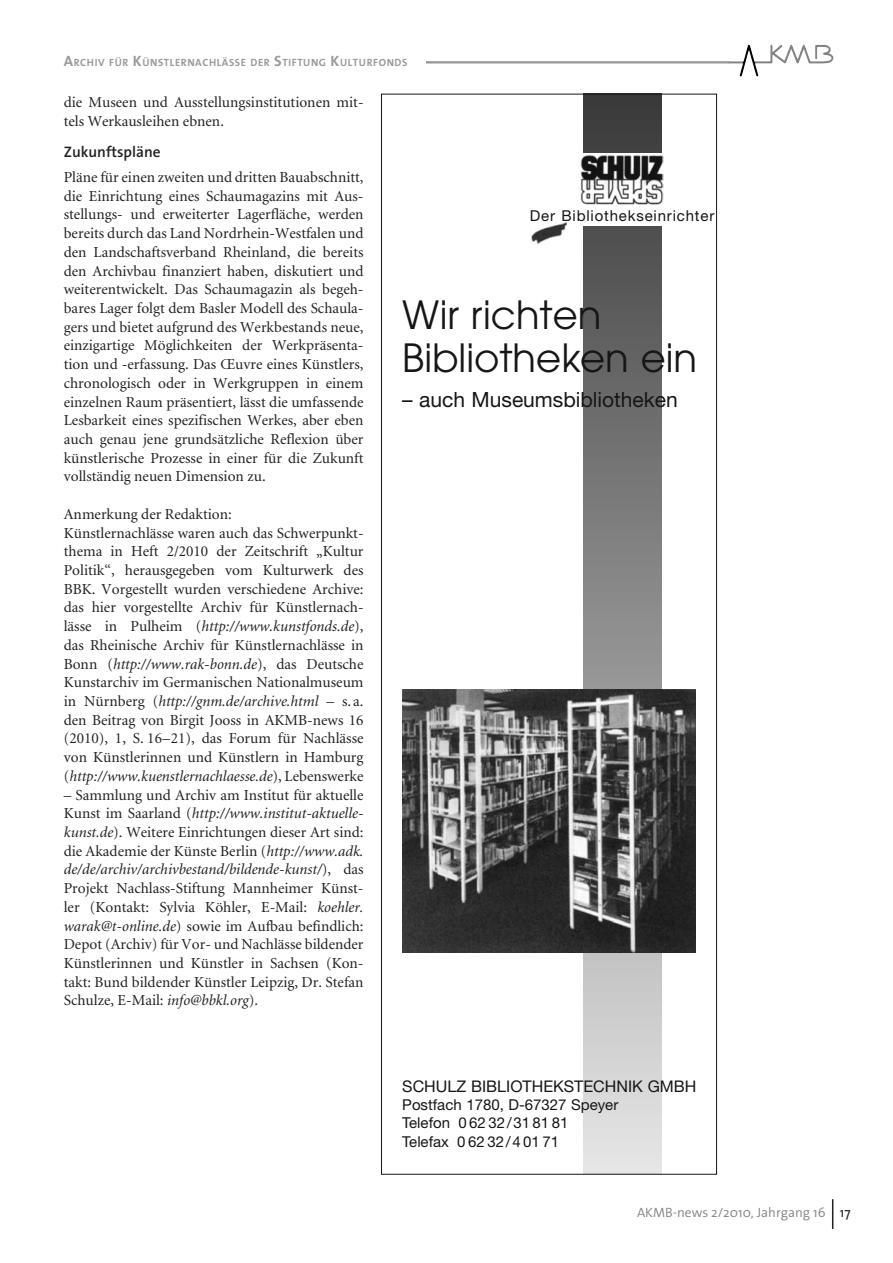
<style>
.page{position:relative;width:893px;height:1263px;background:#fff}
.page>*{position:absolute;margin:0;border:0;box-sizing:border-box;transform-origin:0 0}
.t1{font:38.7px/43.5px "Avant Garde Book OV YOMMPA";color:#161616}
.t2{font:21px "Helvetica Neue Roman OV XOMMPA";color:#161616}
.t3{font:16.05px "Helvetica Neue Roman OV XOMMPA";color:#161616}
.t4{font:15.3px/18.8px "Minion";color:#231f20}
.t5{font:600 15.3px "The Sans B6";color:#231f20}
.t6{font:15px/18.3px "Helvetica Neue Roman OV XOMMPA";color:#161616}
.t7{font:15px "Helvetica Neue Roman OV XOMMPA";letter-spacing:.055em;color:#161616}
.t8{font:300 13.5px "The Sans B4";color:#808285}
.t9{font:700 10.5px "The Sans B7";letter-spacing:.055em;color:#989a9d}
.s1{font-size:15px}
.s2{font-style:italic}
.s3{font-family:"The Mix"}
.s4{font-family:"The Mix";font-weight:400;color:#231f20}
</style>
<div class="page">
<img style="left:730px;top:44px;width:103px;height:32px">
<hr style="left:64px;top:61px;width:666px;height:3px;background:#989a9d">
<hr style="left:832px;top:1199px;width:1px;height:30px;background:#231f20">
<div style="left:64px;top:52px;width:361px;height:17px;background:#fff"></div>
<svg style="left:583px;top:96px;width:79px;height:1077px"></svg>
<div style="left:579px;top:153px;width:85px;height:72px;background:#fff"></div>
<img style="left:580px;top:153px;width:84px;height:52px">
<img style="left:402px;top:689px;width:294px;height:264px">
<img style="left:531px;top:223px;width:37px;height:21px">
<p class="t9" style="left:64px;top:57px;width:344px"><span class="s1">A</span>RCHIV FÜR <span class="s1">K</span>ÜNSTLERNACHLÄSSE DER <span class="s1">S</span>TIFTUNG <span class="s1">K</span>ULTURFONDS</p>
<p class="t4" style="left:64px;top:93px;width:301px">die Museen und Ausstellungsinstitutionen mit&shy;tels Werkausleihen ebnen.</p>
<p class="t5" style="left:64px;top:144px;width:98px">Zukunftspläne</p>
<p class="t4" style="left:64px;top:168px;width:301px">Pläne für einen zweiten und dritten Bauabschnitt, die Einrichtung eines Schaumagazins mit Aus&shy;stellungs- und erweiterter Lagerfläche, werden bereits durch das Land Nordrhein-Westfalen und den Landschaftsverband Rheinland, die bereits den Archivbau finanziert haben, diskutiert und weiterentwickelt. Das Schaumagazin als begeh&shy;bares Lager folgt dem Basler Modell des Schaula&shy;gers und bietet aufgrund des Werkbestands neue, einzigartige Möglichkeiten der Werkpräsenta&shy;tion und -erfassung. Das Œuvre eines Künstlers, chronologisch oder in Werkgruppen in einem einzelnen Raum präsentiert, lässt die umfassende Lesbarkeit eines spezifischen Werkes, aber eben auch genau jene grundsätzliche Reflexion über künstlerische Prozesse in einer für die Zukunft vollständig neuen Dimension zu.</p>
<p class="t4" style="left:64px;top:505px;width:301px">Anmerkung der Redaktion:<br>Künstlernachlässe waren auch das Schwerpunkt&shy;thema in Heft 2/2010 der Zeitschrift „Kultur Politik“, herausgegeben vom Kulturwerk des BBK. Vorgestellt wurden verschiedene Archive: das hier vorgestellte Archiv für Künstlernach&shy;lässe in Pulheim (<span class="s2">http://www.kunstfonds.de</span>), das Rheinische Archiv für Künstlernachlässe in Bonn (<span class="s2">http://www.rak-bonn.de</span>), das Deutsche Kunstarchiv im Germanischen Nationalmuseum in Nürnberg (<span class="s2">http://gnm.de/archive.html</span> – s. a. den Beitrag von Birgit Jooss in AKMB-news 16 (2010), 1, S. 16–21), das Forum für Nachlässe von Künstlerinnen und Künstlern in Hamburg (<span class="s2">http://www.kuenstlernachlaesse.de</span>), Lebenswerke</p>
<p class="t4" style="left:64px;top:786px;width:301px;text-align:justify">– Sammlung und Archiv am Institut für aktuelle Kunst im Saarland (<span class="s2">http://www.institut-aktuelle&shy;kunst.de</span>). Weitere Einrichtungen dieser Art sind: die Akademie der Künste Berlin (<span class="s2">http://www.adk. de/de/archiv/archivbestand/bildende-kunst/</span>), das Projekt Nachlass-Stiftung Mannheimer Künst&shy;ler (Kontakt: Sylvia Köhler, E-Mail: <span class="s2">koehler. warak@t-online.de</span>) sowie im Aufbau befindlich:<br>Depot (Archiv) für Vor- und Nachlässe bildender Künstlerinnen und Künstler in Sachsen (Kon&shy;takt: Bund bildender Künstler Leipzig, Dr. Stefan Schulze, E-Mail: <span class="s2">info@bbkl.org</span>).</p>
<p class="t7" style="left:530px;top:207px;width:186px">Der Bibliothekseinrichter</p>
<h1 class="t1" style="left:402px;top:293px;width:296px">Wir richten<br>Bibliotheken ein</h1>
<h2 class="t2" style="left:402px;top:387px;width:277px">– auch Museumsbibliotheken</h2>
<p class="t3" style="left:402px;top:1076px;width:296px">SCHULZ BIBLIOTHEKSTECHNIK GMBH</p>
<p class="t6" style="left:402px;top:1095px;width:218px">Postfach 1780, D-67327 Speyer<br>Telefon 0 62 32/31 81 81<br>Telefax 0 62 32/4 01 71</p>
<p class="t8" style="left:637px;top:1205px;width:215px">AKMB-news <span class="s3">2/2010</span>, Jahrgang <span class="s3">16</span> <span class="s4">17</span></p>
</div>
